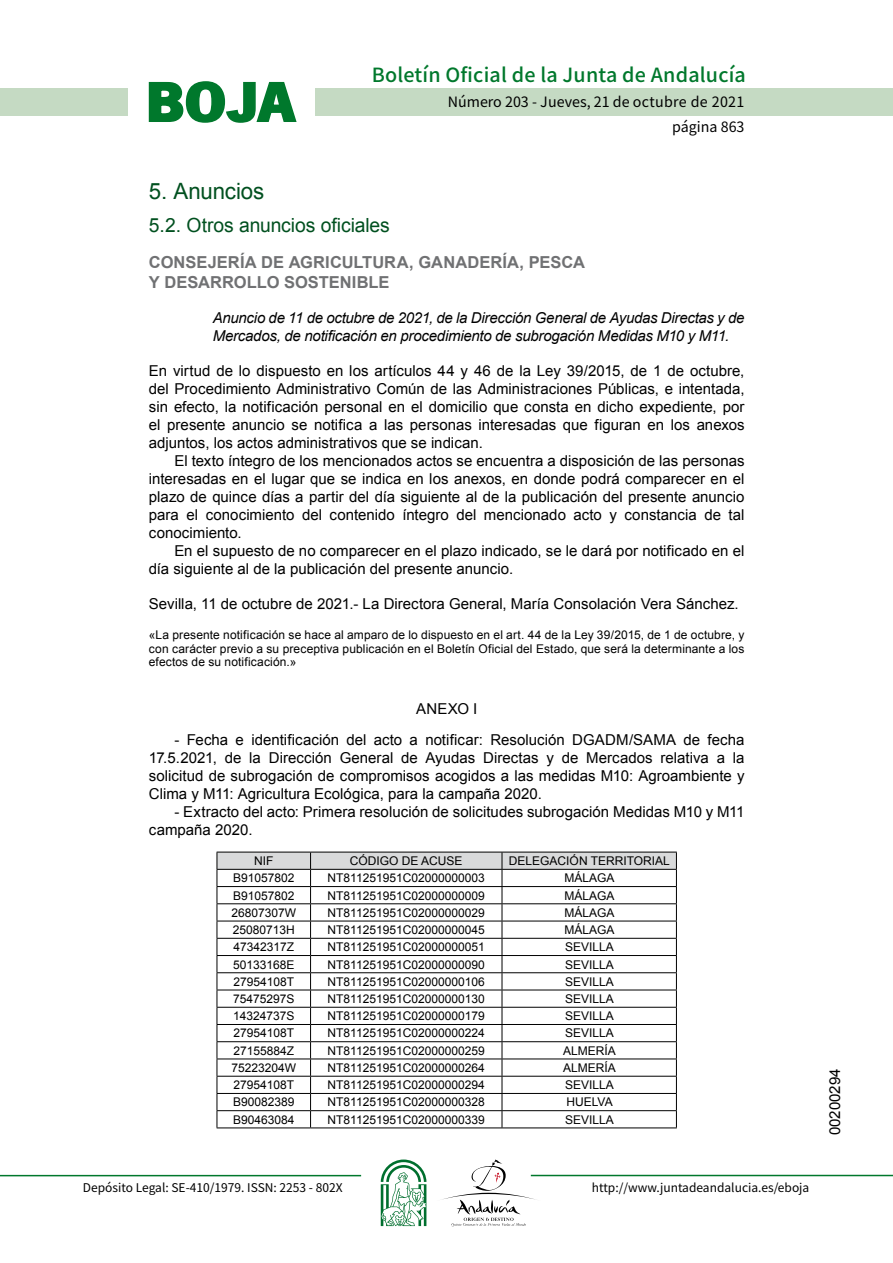
<style>
.page{position:relative;width:893px;height:1263px;background:#fff}
.page>*{position:absolute;margin:0;border:0;box-sizing:border-box;transform-origin:0 0}
.t1{font:700 57.75px "News Got T";color:#00782c;scale:1.14 1}
.t2{font:22.5px "Arial";letter-spacing:-.005em;color:#00501f}
.t3{font:500 19.5px "Noto Sans HK";letter-spacing:.01em;color:#00782c}
.t4{font:19.5px "Arial";letter-spacing:-.005em;color:#00501f}
.t5{font:700 16.5px/19.5px "Arial";letter-spacing:.005em;color:#707173}
.t6{font:15px/18px "Arial";color:#000;text-align:justify}
.t7{font:italic 15px/18px "Arial";letter-spacing:-.02em;color:#000}
.t8{font:14.25px/24.5px "Noto Sans HK";color:#000;text-align:right}
.t9{font:12px/13.5px "Arial";color:#000;text-align:justify}
.t10{font:12px "Noto Sans HK";color:#000}
</style>
<div class="page">
<div style="left:315px;top:88px;width:577px;height:28px;background:#c5dac3"></div>
<div style="left:0;top:88px;width:128px;height:28px;background:#c5dac3"></div>
<hr style="left:0;top:1175px;width:361px;height:1px;background:#00782c">
<hr style="left:531px;top:1175px;width:361px;height:1px;background:#00782c">
<svg style="left:148px;top:81px;width:149px;height:42px"></svg>
<svg style="left:442px;top:1159px;width:100px;height:67px"></svg>
<svg style="left:381px;top:1160px;width:45px;height:66px"></svg>
<svg style="left:216px;top:852px;width:461px;height:276px"></svg>
<hr style="left:216px;top:1128px;width:94px;height:1px;background:#000">
<hr style="left:310px;top:1128px;width:192px;height:1px;background:#000">
<hr style="left:502px;top:1128px;width:174px;height:1px;background:#000">
<h1 class="t1" style="left:145px;top:68px;width:133px">BOJA</h1>
<h3 class="t3" style="left:372px;top:64px;width:375px">Boletín Oficial de la Junta de Andalucía</h3>
<p class="t8" style="left:448px;top:90px;width:298px">Número 203 - Jueves, 21 de octubre de 2021 página 863</p>
<h2 class="t2" style="left:149px;top:177px;width:117px">5. Anuncios</h2>
<h3 class="t4" style="left:149px;top:212px;width:242px">5.2. Otros anuncios oficiales</h3>
<p class="t5" style="left:149px;top:253px;width:437px">CONSEJERÍA DE AGRICULTURA, GANADERÍA, PESCA<br>Y DESARROLLO SOSTENIBLE</p>
<p class="t7" style="left:213px;top:309px;width:533px">Anuncio de 11 de octubre de 2021, de la Dirección General de Ayudas Directas y de<br>Mercados, de notificación en procedimiento de subrogación Medidas M10 y M11.</p>
<p class="t6" style="left:149px;top:362px;width:597px">En virtud de lo dispuesto en los artículos 44 y 46 de la Ley 39/2015, de 1 de octubre, del Procedimiento Administrativo Común de las Administraciones Públicas, e intentada, sin efecto, la notificación personal en el domicilio que consta en dicho expediente, por el presente anuncio se notifica a las personas interesadas que figuran en los anexos adjuntos, los actos administrativos que se indican.</p>
<p class="t6" style="left:149px;top:452px;width:597px;text-indent:26px">El texto íntegro de los mencionados actos se encuentra a disposición de las personas interesadas en el lugar que se indica en los anexos, en donde podrá comparecer en el plazo de quince días a partir del día siguiente al de la publicación del presente anuncio para el conocimiento del contenido íntegro del mencionado acto y constancia de tal conocimiento.</p>
<p class="t6" style="left:149px;top:542px;width:597px;text-indent:26px">En el supuesto de no comparecer en el plazo indicado, se le dará por notificado en el día siguiente al de la publicación del presente anuncio.</p>
<p class="t6" style="left:149px;top:595px;width:591px">Sevilla, 11 de octubre de 2021.- La Directora General, María Consolación Vera Sánchez.</p>
<p class="t9" style="left:149px;top:628px;width:597px">«La presente notificación se hace al amparo de lo dispuesto en el art. 44 de la Ley 39/2015, de 1 de octubre, y con carácter previo a su preceptiva publicación en el Boletín Oficial del Estado, que será la determinante a los efectos de su notificación.»</p>
<p class="t6" style="left:416px;top:700px;width:63px">ANEXO I</p>
<p class="t6" style="left:149px;top:731px;width:597px;text-indent:26px">- Fecha e identificación del acto a notificar: Resolución DGADM/SAMA de fecha 17.5.2021, de la Dirección General de Ayudas Directas y de Mercados relativa a la solicitud de subrogación de compromisos acogidos a las medidas M10: Agroambiente y Clima y M11: Agricultura Ecológica, para la campaña 2020.</p>
<p class="t6" style="left:149px;top:803px;width:597px;text-indent:26px">- Extracto del acto: Primera resolución de solicitudes subrogación Medidas M10 y M11 campaña 2020.</p>
<p class="t9" style="left:254px;top:854px;width:21px">NIF</p>
<p class="t9" style="left:350px;top:854px;width:114px">CÓDIGO DE ACUSE</p>
<p class="t9" style="left:509px;top:854px;width:162px">DELEGACIÓN TERRITORIAL</p>
<p class="t9" style="left:233px;top:871px;width:63px">B91057802</p>
<p class="t9" style="left:327px;top:871px;width:159px">NT811251951C02000000003</p>
<p class="t9" style="left:564px;top:871px;width:52px">MÁLAGA</p>
<p class="t9" style="left:233px;top:889px;width:63px">B91057802</p>
<p class="t9" style="left:327px;top:889px;width:159px">NT811251951C02000000009</p>
<p class="t9" style="left:564px;top:889px;width:52px">MÁLAGA</p>
<p class="t9" style="left:231px;top:906px;width:66px">26807307W</p>
<p class="t9" style="left:327px;top:906px;width:159px">NT811251951C02000000029</p>
<p class="t9" style="left:564px;top:906px;width:52px">MÁLAGA</p>
<p class="t9" style="left:233px;top:923px;width:64px">25080713H</p>
<p class="t9" style="left:327px;top:923px;width:159px">NT811251951C02000000045</p>
<p class="t9" style="left:564px;top:923px;width:52px">MÁLAGA</p>
<p class="t9" style="left:233px;top:940px;width:62px">47342317Z</p>
<p class="t9" style="left:327px;top:940px;width:159px">NT811251951C02000000051</p>
<p class="t9" style="left:565px;top:940px;width:50px">SEVILLA</p>
<p class="t9" style="left:233px;top:958px;width:63px">50133168E</p>
<p class="t9" style="left:327px;top:958px;width:159px">NT811251951C02000000090</p>
<p class="t9" style="left:565px;top:958px;width:50px">SEVILLA</p>
<p class="t9" style="left:233px;top:975px;width:62px">27954108T</p>
<p class="t9" style="left:327px;top:975px;width:159px">NT811251951C02000000106</p>
<p class="t9" style="left:565px;top:975px;width:50px">SEVILLA</p>
<p class="t9" style="left:233px;top:992px;width:63px">75475297S</p>
<p class="t9" style="left:327px;top:992px;width:159px">NT811251951C02000000130</p>
<p class="t9" style="left:565px;top:992px;width:50px">SEVILLA</p>
<p class="t9" style="left:233px;top:1009px;width:63px">14324737S</p>
<p class="t9" style="left:327px;top:1009px;width:159px">NT811251951C02000000179</p>
<p class="t9" style="left:565px;top:1009px;width:50px">SEVILLA</p>
<p class="t9" style="left:233px;top:1027px;width:62px">27954108T</p>
<p class="t9" style="left:327px;top:1027px;width:159px">NT811251951C02000000224</p>
<p class="t9" style="left:565px;top:1027px;width:50px">SEVILLA</p>
<p class="t9" style="left:233px;top:1044px;width:62px">27155884Z</p>
<p class="t9" style="left:327px;top:1044px;width:159px">NT811251951C02000000259</p>
<p class="t9" style="left:563px;top:1044px;width:54px">ALMERÍA</p>
<p class="t9" style="left:231px;top:1061px;width:66px">75223204W</p>
<p class="t9" style="left:327px;top:1061px;width:159px">NT811251951C02000000264</p>
<p class="t9" style="left:563px;top:1061px;width:54px">ALMERÍA</p>
<p class="t9" style="left:233px;top:1078px;width:62px">27954108T</p>
<p class="t9" style="left:327px;top:1078px;width:159px">NT811251951C02000000294</p>
<p class="t9" style="left:565px;top:1078px;width:50px">SEVILLA</p>
<p class="t9" style="left:233px;top:1096px;width:63px">B90082389</p>
<p class="t9" style="left:327px;top:1096px;width:159px">NT811251951C02000000328</p>
<p class="t9" style="left:566px;top:1096px;width:48px">HUELVA</p>
<p class="t9" style="left:233px;top:1113px;width:63px">B90463084</p>
<p class="t9" style="left:327px;top:1113px;width:159px">NT811251951C02000000339</p>
<p class="t9" style="left:565px;top:1113px;width:50px">SEVILLA</p>
<p class="t10" style="left:83px;top:1181px;width:261px">Depósito Legal: SE-410/1979. ISSN: 2253 - 802X</p>
<p class="t10" style="left:592px;top:1181px;width:219px">http://www.juntadeandalucia.es/eboja</p>
<p class="t6" style="left:826px;top:1135px;width:68px;rotate:-90deg">00200294</p>
</div>
